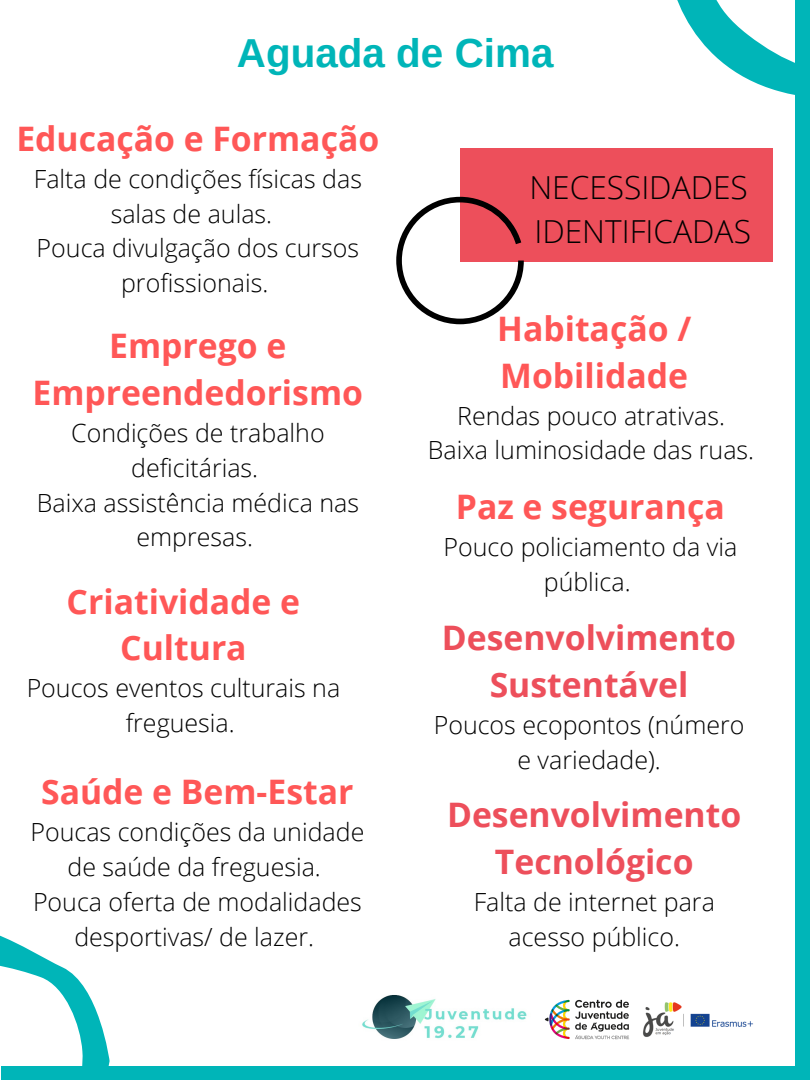
<style>
.page{position:relative;width:810px;height:1080px;background:#fff}
.page>*{position:absolute;margin:0;border:0;box-sizing:border-box;transform-origin:0 0}
.t1{font:700 40.44px "Arimo";color:#00b5b8}
.t2{font:700 33.75px/46.9px "Open Sans";color:#ff5757;text-align:center}
.t3{font:700 33.75px/46.9px "Open Sans";color:#ed4f5b;text-align:center}
.t4{font:300 31.69px "Open Sans";color:#000}
.t5{font:300 25px/34.7px "Open Sans";color:#000;text-align:center}
</style>
<div class="page">
<div style="left:796px;top:0;width:14px;height:1080px;background:#00b5b8"></div>
<div style="left:1px;top:1066px;width:809px;height:14px;background:#00b5b8"></div>
<img style="left:643px;top:1002px;width:110px;height:35px">
<img style="left:544px;top:999px;width:85px;height:41px">
<img style="left:362px;top:995px;width:165px;height:44px">
<svg style="left:0;top:935px;width:110px;height:131px"></svg>
<svg style="left:677px;top:0;width:119px;height:117px"></svg>
<div style="left:460px;top:148px;width:312px;height:114px;background:#ed4f5b"></div>
<svg style="left:396px;top:197px;width:128px;height:127px"></svg>
<p class="t1" style="left:237px;top:30px;width:318px">Aguada de Cima</p>
<p class="t2" style="left:16px;top:114px;width:364px">Educação e Formação</p>
<p class="t5" style="left:34px;top:161px;width:330px">Falta de condições físicas das salas de aulas.</p>
<p class="t5" style="left:37px;top:230px;width:324px">Pouca divulgação dos cursos profissionais.</p>
<p class="t2" style="left:33px;top:322px;width:332px">Emprego e<br>Empreendedorismo</p>
<p class="t5" style="left:71px;top:415px;width:255px">Condições de trabalho deficitárias.</p>
<p class="t5" style="left:37px;top:485px;width:324px">Baixa assistência médica nas empresas.</p>
<p class="t2" style="left:67px;top:577px;width:235px">Criatividade e<br>Cultura</p>
<p class="t5" style="left:27px;top:670px;width:315px">Poucos eventos culturais na freguesia.</p>
<p class="t2" style="left:41px;top:768px;width:314px">Saúde e Bem-Estar</p>
<p class="t5" style="left:31px;top:814px;width:335px">Poucas condições da unidade de saúde da freguesia.</p>
<p class="t5" style="left:33px;top:884px;width:330px">Pouca oferta de modalidades desportivas/ de lazer.</p>
<p class="t4" style="left:529px;top:165px;width:220px">NECESSIDADES</p>
<p class="t4" style="left:535px;top:209px;width:218px">IDENTIFICADAS</p>
<p class="t2" style="left:497px;top:304px;width:196px;text-align:left">Habitação /<br>Mobilidade</p>
<p class="t5" style="left:457px;top:398px;width:269px">Rendas pouco atrativas.</p>
<p class="t5" style="left:428px;top:432px;width:328px">Baixa luminosidade das ruas.</p>
<p class="t2" style="left:456px;top:483px;width:270px">Paz e segurança</p>
<p class="t5" style="left:444px;top:529px;width:295px">Pouco policiamento da via pública.</p>
<p class="t3" style="left:442px;top:614px;width:296px">Desenvolvimento<br>Sustentável</p>
<p class="t5" style="left:434px;top:707px;width:312px">Poucos ecopontos (número e variedade).</p>
<p class="t3" style="left:447px;top:790px;width:296px">Desenvolvimento<br>Tecnológico</p>
<p class="t5" style="left:474px;top:884px;width:243px">Falta de internet para acesso público.</p>
</div>
